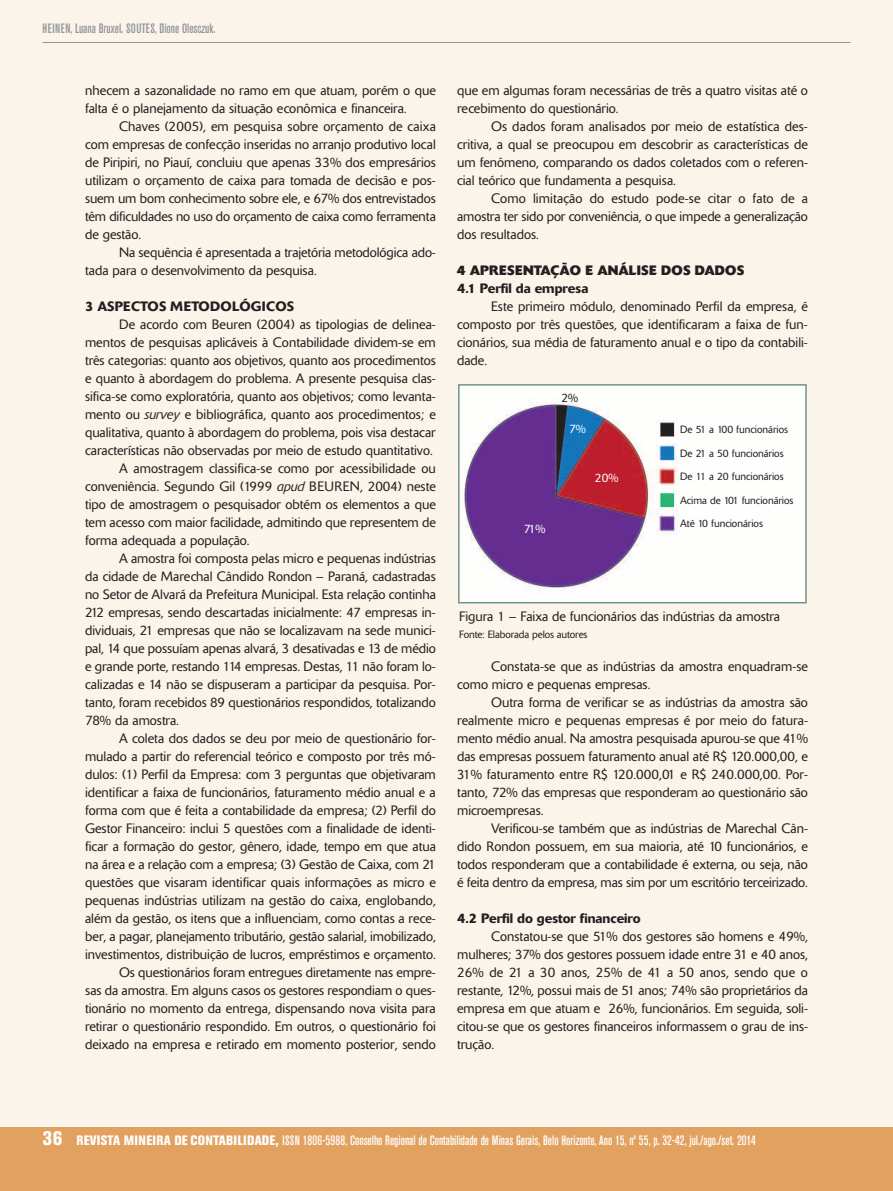
<style>
.page{position:relative;width:893px;height:1191px;background:#fbf4eb}
.page>*{position:absolute;margin:0;border:0;box-sizing:border-box;transform-origin:0 0}
.t1{font:300 13.5px/18px "Delta";color:#231f20;text-align:justify}
.t2{font:500 condensed 13.5px "Akzidenz Grotesk BE";color:#fff}
.t3{font:500 13.5px "Delta";color:#231f20}
.t4{font:500 condensed 13.5px "Akzidenz Grotesk BE";color:#939598}
.t5{font:700 13.5px "Delta";color:#231f20}
.t6{font:500 13.5px "Delta";letter-spacing:.02em;color:#231f20}
.t7{font:300 12px "Delta";color:#fff}
.t8{font:300 12px "Delta";color:#231f20}
.t9{font:300 10.5px "Delta";color:#231f20}
.s1{font-style:italic}
.s2{font-weight:800;font-size:19.5px}
.s3{font-weight:800}
</style>
<div class="page">
<div style="left:0;top:1127px;width:893px;height:64px;background:#e2a15f"></div>
<hr style="left:43px;top:42px;width:807px;height:1px;background:#939598">
<img style="left:461px;top:387px;width:343px;height:213px">
<div style="left:458px;top:384px;width:349px;height:219px;border:2px solid #6f9680"></div>
<p class="t4" style="left:43px;top:23px;width:174px">HEINEN, Luana Bruxel. SOUTES, Dione Olesczuk.</p>
<p class="t1" style="left:85px;top:82px;width:352px">nhecem a sazonalidade no ramo em que atuam, porém o que falta é o planejamento da situação econômica e financeira.</p>
<p class="t1" style="left:85px;top:118px;width:352px;text-indent:34px">Chaves (2005), em pesquisa sobre orçamento de caixa com empresas de confecção inseridas no arranjo produtivo local de Piripiri, no Piauí, concluiu que apenas 33% dos empresários utilizam o orçamento de caixa para tomada de decisão e pos&shy;suem um bom conhecimento sobre ele, e 67% dos entrevistados têm dificuldades no uso do orçamento de caixa como ferramenta de gestão.</p>
<p class="t1" style="left:85px;top:244px;width:352px;text-indent:34px">Na sequência é apresentada a trajetória metodológica ado&shy;tada para o desenvolvimento da pesquisa.</p>
<p class="t6" style="left:85px;top:301px;width:211px">3 ASPECTOS METODOLÓGICOS</p>
<p class="t1" style="left:119px;top:316px;width:318px">De acordo com Beuren (2004) as tipologias de delinea-</p>
<p class="t1" style="left:85px;top:334px;width:352px">mentos de pesquisas aplicáveis à Contabilidade dividem-se em</p>
<p class="t1" style="left:85px;top:352px;width:352px">três categorias: quanto aos objetivos, quanto aos procedimentos</p>
<p class="t1" style="left:85px;top:370px;width:352px">e quanto à abordagem do problema. A presente pesquisa clas-</p>
<p class="t1" style="left:85px;top:388px;width:352px">sifica-se como exploratória, quanto aos objetivos; como levanta-</p>
<p class="t1" style="left:85px;top:406px;width:352px">mento ou <span class="s1">survey</span> e bibliográfica, quanto aos procedimentos; e</p>
<p class="t1" style="left:85px;top:424px;width:352px">qualitativa, quanto à abordagem do problema, pois visa destacar</p>
<p class="t1" style="left:85px;top:442px;width:349px">características não observadas por meio de estudo quantitativo.</p>
<p class="t1" style="left:119px;top:460px;width:318px">A amostragem classifica-se como por acessibilidade ou</p>
<p class="t1" style="left:85px;top:478px;width:352px">conveniência. Segundo Gil (1999 <span class="s1">apud</span> BEUREN, 2004) neste</p>
<p class="t1" style="left:85px;top:496px;width:352px">tipo de amostragem o pesquisador obtém os elementos a que</p>
<p class="t1" style="left:85px;top:514px;width:352px">tem acesso com maior facilidade, admitindo que representem de</p>
<p class="t1" style="left:85px;top:532px;width:166px">forma adequada a população.</p>
<p class="t1" style="left:119px;top:550px;width:318px">A amostra foi composta pelas micro e pequenas indústrias</p>
<p class="t1" style="left:85px;top:568px;width:352px">da cidade de Marechal Cândido Rondon – Paraná, cadastradas</p>
<p class="t1" style="left:85px;top:586px;width:352px">no Setor de Alvará da Prefeitura Municipal. Esta relação continha</p>
<p class="t1" style="left:85px;top:604px;width:352px">212 empresas, sendo descartadas inicialmente: 47 empresas in-</p>
<p class="t1" style="left:85px;top:622px;width:352px">dividuais, 21 empresas que não se localizavam na sede munici-</p>
<p class="t1" style="left:85px;top:640px;width:352px">pal, 14 que possuíam apenas alvará, 3 desativadas e 13 de médio</p>
<p class="t1" style="left:85px;top:658px;width:352px">e grande porte, restando 114 empresas. Destas, 11 não foram lo-</p>
<p class="t1" style="left:85px;top:676px;width:352px">calizadas e 14 não se dispuseram a participar da pesquisa. Por-</p>
<p class="t1" style="left:85px;top:694px;width:352px">tanto, foram recebidos 89 questionários respondidos, totalizando</p>
<p class="t1" style="left:85px;top:712px;width:96px">78% da amostra.</p>
<p class="t1" style="left:119px;top:730px;width:318px">A coleta dos dados se deu por meio de questionário for-</p>
<p class="t1" style="left:85px;top:748px;width:352px">mulado a partir do referencial teórico e composto por três mó-</p>
<p class="t1" style="left:85px;top:766px;width:352px">dulos: (1) Perfil da Empresa: com 3 perguntas que objetivaram</p>
<p class="t1" style="left:85px;top:784px;width:352px">identificar a faixa de funcionários, faturamento médio anual e a</p>
<p class="t1" style="left:85px;top:802px;width:352px">forma com que é feita a contabilidade da empresa; (2) Perfil do</p>
<p class="t1" style="left:85px;top:820px;width:352px">Gestor Financeiro: inclui 5 questões com a finalidade de identi-</p>
<p class="t1" style="left:85px;top:838px;width:352px">ficar a formação do gestor, gênero, idade, tempo em que atua</p>
<p class="t1" style="left:85px;top:856px;width:352px">na área e a relação com a empresa; (3) Gestão de Caixa, com 21</p>
<p class="t1" style="left:85px;top:874px;width:352px">questões que visaram identificar quais informações as micro e</p>
<p class="t1" style="left:85px;top:892px;width:352px">pequenas indústrias utilizam na gestão do caixa, englobando,</p>
<p class="t1" style="left:85px;top:910px;width:352px">além da gestão, os itens que a influenciam, como contas a rece-</p>
<p class="t1" style="left:85px;top:928px;width:352px">ber, a pagar, planejamento tributário, gestão salarial, imobilizado,</p>
<p class="t1" style="left:85px;top:946px;width:352px">investimentos, distribuição de lucros, empréstimos e orçamento.</p>
<p class="t1" style="left:119px;top:964px;width:318px">Os questionários foram entregues diretamente nas empre-</p>
<p class="t1" style="left:85px;top:982px;width:352px">sas da amostra. Em alguns casos os gestores respondiam o ques-</p>
<p class="t1" style="left:85px;top:1000px;width:352px">tionário no momento da entrega, dispensando nova visita para</p>
<p class="t1" style="left:85px;top:1018px;width:352px">retirar o questionário respondido. Em outros, o questionário foi</p>
<p class="t1" style="left:85px;top:1036px;width:352px">deixado na empresa e retirado em momento posterior, sendo</p>
<p class="t1" style="left:457px;top:82px;width:352px">que em algumas foram necessárias de três a quatro visitas até o recebimento do questionário.</p>
<p class="t1" style="left:457px;top:118px;width:352px;text-indent:34px">Os dados foram analisados por meio de estatística des&shy;critiva, a qual se preocupou em descobrir as características de um fenômeno, comparando os dados coletados com o referen&shy;cial teórico que fundamenta a pesquisa.</p>
<p class="t1" style="left:457px;top:190px;width:352px;text-indent:34px">Como limitação do estudo pode-se citar o fato de a amostra ter sido por conveniência, o que impede a generalização dos resultados.</p>
<p class="t5" style="left:457px;top:265px;width:289px">4 APRESENTAÇÃO E ANÁLISE DOS DADOS</p>
<p class="t3" style="left:457px;top:283px;width:133px">4.1 Perfil da empresa</p>
<p class="t1" style="left:457px;top:298px;width:352px;text-indent:34px">Este primeiro módulo, denominado Perfil da empresa, é composto por três questões, que identificaram a faixa de fun&shy;cionários, sua média de faturamento anual e o tipo da contabili&shy;dade.</p>
<p class="t7" style="left:524px;top:524px;width:23px">71%</p>
<p class="t8" style="left:561px;top:393px;width:18px">2%</p>
<p class="t7" style="left:569px;top:424px;width:18px">7%</p>
<p class="t7" style="left:595px;top:473px;width:25px">20%</p>
<p class="t9" style="left:680px;top:426px;width:109px">De 51 a 100 funcionários</p>
<p class="t9" style="left:680px;top:449px;width:105px">De 21 a 50 funcionários</p>
<p class="t9" style="left:680px;top:473px;width:105px">De 11 a 20 funcionários</p>
<p class="t9" style="left:680px;top:520px;width:84px">Até 10 funcionários</p>
<p class="t9" style="left:680px;top:496px;width:115px">Acima de 101 funcionários</p>
<p class="t1" style="left:459px;top:608px;width:322px">Figura 1 – Faixa de funcionários das indústrias da amostra</p>
<p class="t9" style="left:459px;top:630px;width:130px">Fonte: Elaborada pelos autores</p>
<p class="t1" style="left:457px;top:658px;width:352px;text-indent:34px">Constata-se que as indústrias da amostra enquadram-se como micro e pequenas empresas.</p>
<p class="t1" style="left:457px;top:694px;width:352px;text-indent:34px">Outra forma de verificar se as indústrias da amostra são realmente micro e pequenas empresas é por meio do fatura&shy;mento médio anual. Na amostra pesquisada apurou-se que 41% das empresas possuem faturamento anual até R$ 120.000,00, e 31% faturamento entre R$ 120.000,01 e R$ 240.000,00. Por&shy;tanto, 72% das empresas que responderam ao questionário são microempresas.</p>
<p class="t1" style="left:457px;top:820px;width:352px;text-indent:34px">Verificou-se também que as indústrias de Marechal Cân&shy;dido Rondon possuem, em sua maioria, até 10 funcionários, e todos responderam que a contabilidade é externa, ou seja, não é feita dentro da empresa, mas sim por um escritório terceirizado.</p>
<p class="t3" style="left:457px;top:913px;width:185px">4.2 Perfil do gestor financeiro</p>
<p class="t1" style="left:457px;top:928px;width:352px;text-indent:34px">Constatou-se que 51% dos gestores são homens e 49%, mulheres; 37% dos gestores possuem idade entre 31 e 40 anos, 26% de 21 a 30 anos, 25% de 41 a 50 anos, sendo que o restante, 12%, possui mais de 51 anos; 74% são proprietários da empresa em que atuam e 26%, funcionários. Em seguida, soli&shy;citou-se que os gestores financeiros informassem o grau de ins&shy;trução.</p>
<p class="t2" style="left:43px;top:1135px;width:715px"><span class="s2">36</span> <span class="s3">REVISTA MINEIRA DE CONTABILIDADE,</span> ISSN 1806-5988, Conselho Regional de Contabilidade de Minas Gerais, Belo Horizonte, Ano 15, nº 55, p. 32-42, jul./ago./set. 2014</p>
</div>
